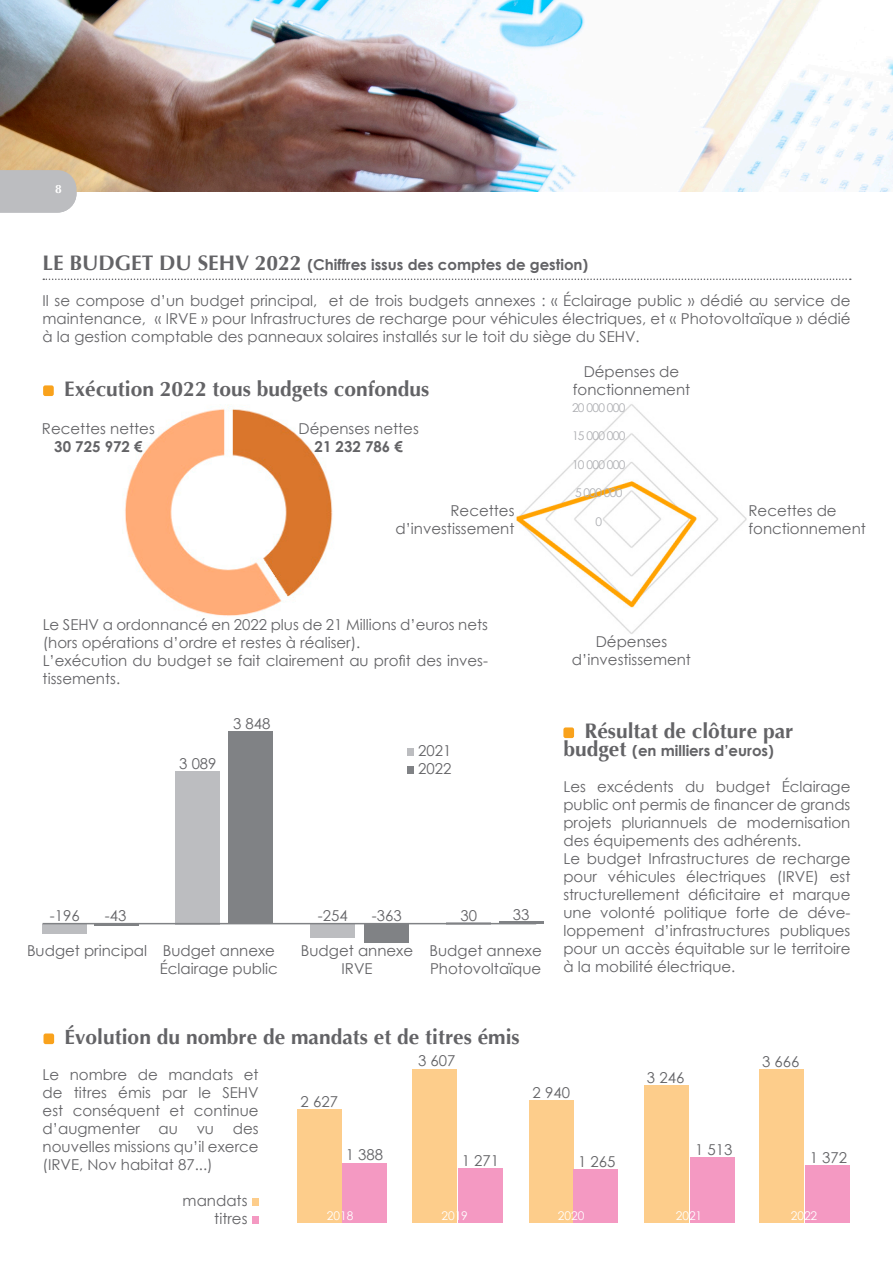
<style>
.page{position:relative;width:893px;height:1263px;background:#fff}
.page>*{position:absolute;margin:0;border:0;box-sizing:border-box;transform-origin:0 0}
.t1{font:700 21px "Optima";color:#636366}
.t2{font:15px/18px "Century Gothic";color:#636366}
.t3{font:700 15px "Century Gothic";color:#636366}
.t4{font:12px "Century Gothic";letter-spacing:-.06em;color:#adaeb2}
.t5{font:12px "Century Gothic";color:#fff}
.t6{font:700 12px "Optima";color:#fff}
.s1{font-family:"Optima";font-size:21px}
</style>
<div class="page">
<img style="left:0;top:0;width:893px;height:191px">
<div style="left:0;top:170px;width:77px;height:43px;background:#bcbdc0"></div>
<svg style="left:43px;top:279px;width:808px;height:1px"></svg>
<img style="left:125px;top:405px;width:208px;height:212px">
<div style="left:43px;top:385px;width:11px;height:11px;background:#f9a21c;border-radius:2px"></div>
<div style="left:563px;top:727px;width:11px;height:11px;background:#f9a21c;border-radius:2px"></div>
<div style="left:44px;top:1033px;width:10px;height:11px;background:#f9a21c;border-radius:2px"></div>
<img style="left:516px;top:404px;width:231px;height:230px">
<div style="left:252px;top:1198px;width:7px;height:8px;background:#fdcd8b"></div>
<div style="left:252px;top:1216px;width:7px;height:8px;background:#f499c2"></div>
<div style="left:43px;top:924px;width:44px;height:10px;background:#bcbdc0"></div>
<div style="left:176px;top:771px;width:44px;height:153px;background:#bcbdc0"></div>
<div style="left:311px;top:924px;width:44px;height:13px;background:#bcbdc0"></div>
<hr style="left:446px;top:922px;width:45px;height:2px;background:#bcbdc0">
<div style="left:228px;top:732px;width:45px;height:192px;background:#808285"></div>
<div style="left:365px;top:924px;width:44px;height:18px;background:#808285"></div>
<hr style="left:499px;top:921px;width:45px;height:3px;background:#808285">
<hr style="left:94px;top:924px;width:44px;height:2px;background:#808285">
<hr style="left:43px;top:923px;width:493px;height:1px;background:#808285">
<div style="left:297px;top:1109px;width:45px;height:113px;background:#fdcd8b"></div>
<div style="left:342px;top:1163px;width:45px;height:59px;background:#f499c2"></div>
<div style="left:412px;top:1069px;width:45px;height:153px;background:#fdcd8b"></div>
<div style="left:458px;top:1168px;width:44px;height:54px;background:#f499c2"></div>
<div style="left:529px;top:1100px;width:45px;height:122px;background:#fdcd8b"></div>
<div style="left:573px;top:1169px;width:45px;height:53px;background:#f499c2"></div>
<div style="left:644px;top:1085px;width:45px;height:137px;background:#fdcd8b"></div>
<div style="left:690px;top:1157px;width:45px;height:65px;background:#f499c2"></div>
<div style="left:760px;top:1069px;width:44px;height:153px;background:#fdcd8b"></div>
<div style="left:805px;top:1165px;width:45px;height:57px;background:#f499c2"></div>
<div style="left:407px;top:748px;width:7px;height:8px;background:#bcbdc0"></div>
<div style="left:407px;top:766px;width:7px;height:8px;background:#808285"></div>
<p class="t6" style="left:55px;top:182px;width:8px">8</p>
<p class="t3" style="left:43px;top:255px;width:547px"><span class="s1">LE BUDGET DU SEHV 2022</span> (Chiffres issus des comptes de gestion)</p>
<p class="t2" style="left:43px;top:291px;width:809px;text-align:justify">Il se compose d’un budget principal, et de trois budgets annexes : « Éclairage public » dédié au service de maintenance, « IRVE » pour Infrastructures de recharge pour véhicules électriques, et « Photovoltaïque » dédié à la gestion comptable des panneaux solaires installés sur le toit du siège du SEHV.</p>
<p class="t2" style="left:573px;top:362px;width:119px;text-align:center">Dépenses de fonctionnement</p>
<h1 class="t1" style="left:64px;top:377px;width:366px">Exécution 2022 tous budgets confondus</h1>
<p class="t4" style="left:572px;top:399px;width:55px">20 000 000</p>
<p class="t4" style="left:572px;top:428px;width:55px">15 000 000</p>
<p class="t4" style="left:572px;top:456px;width:55px">10 000 000</p>
<p class="t4" style="left:575px;top:485px;width:49px">5 000 000</p>
<p class="t4" style="left:595px;top:513px;width:8px">0</p>
<p class="t2" style="left:299px;top:420px;width:122px">Dépenses nettes</p>
<p class="t3" style="left:315px;top:437px;width:90px">21 232 786 €</p>
<p class="t2" style="left:42px;top:420px;width:114px">Recettes nettes</p>
<p class="t3" style="left:54px;top:437px;width:90px">30 725 972 €</p>
<p class="t2" style="left:395px;top:501px;width:121px;text-align:right">Recettes d’investissement</p>
<p class="t2" style="left:748px;top:501px;width:119px">Recettes de fonctionnement</p>
<p class="t2" style="left:43px;top:615px;width:447px">Le SEHV a ordonnancé en 2022 plus de 21 Millions d’euros nets (hors opérations d’ordre et restes à réaliser).<br>L’exécution du budget se fait clairement au profit des inves&shy;tissements.</p>
<p class="t2" style="left:50px;top:907px;width:31px">-196</p>
<p class="t2" style="left:105px;top:907px;width:23px">-43</p>
<p class="t2" style="left:179px;top:754px;width:39px">3 089</p>
<p class="t2" style="left:233px;top:715px;width:39px">3 848</p>
<p class="t2" style="left:418px;top:741px;width:35px">2021<br>2022</p>
<p class="t2" style="left:318px;top:907px;width:31px">-254</p>
<p class="t2" style="left:372px;top:907px;width:31px">-363</p>
<p class="t2" style="left:461px;top:906px;width:18px">30</p>
<p class="t2" style="left:513px;top:905px;width:18px">33</p>
<p class="t2" style="left:27px;top:941px;width:252px;text-align:right">Budget principal Budget annexe<br>Éclairage public</p>
<p class="t2" style="left:301px;top:941px;width:114px;text-align:center">Budget annexe<br>IRVE</p>
<p class="t2" style="left:430px;top:941px;width:114px">Budget annexe<br>Photovoltaïque</p>
<h1 class="t1" style="left:65px;top:1025px;width:457px">Évolution du nombre de mandats et de titres émis</h1>
<p class="t2" style="left:572px;top:632px;width:121px;text-align:center">Dépenses d’investissement</p>
<h1 class="t1" style="left:585px;top:719px;width:210px">Résultat de clôture par</h1>
<p class="t3" style="left:563px;top:741px;width:212px"><span class="s1">budget</span> (en milliers d’euros)</p>
<p class="t2" style="left:563px;top:777px;width:289px">Les excédents du budget Éclairage public ont permis de financer de grands projets pluriannuels de modernisation des équipements des adhérents.<br>Le budget Infrastructures de recharge pour véhicules électriques (IRVE) est structurellement déficitaire et marque une volonté politique forte de déve&shy;loppement d’infrastructures publiques pour un accès équitable sur le territoire à la mobilité électrique.</p>
<p class="t2" style="left:43px;top:1065px;width:218px;text-align:justify">Le nombre de mandats et de titres émis par le SEHV est conséquent et continue d’augmenter au vu des nouvelles missions qu’il exerce (IRVE, Nov habitat 87...)</p>
<p class="t2" style="left:183px;top:1191px;width:66px;text-align:right">mandats titres</p>
<p class="t2" style="left:301px;top:1092px;width:39px">2 627</p>
<p class="t2" style="left:346px;top:1145px;width:39px">1 388</p>
<p class="t5" style="left:327px;top:1207px;width:28px">2018</p>
<p class="t2" style="left:418px;top:1051px;width:39px">3 607</p>
<p class="t2" style="left:462px;top:1151px;width:39px">1 271</p>
<p class="t5" style="left:441px;top:1207px;width:28px">2019</p>
<p class="t2" style="left:533px;top:1083px;width:39px">2 940</p>
<p class="t2" style="left:578px;top:1152px;width:39px">1 265</p>
<p class="t5" style="left:558px;top:1207px;width:28px">2020</p>
<p class="t2" style="left:647px;top:1069px;width:39px">3 246</p>
<p class="t2" style="left:695px;top:1141px;width:39px">1 513</p>
<p class="t5" style="left:676px;top:1207px;width:28px">2021</p>
<p class="t2" style="left:762px;top:1052px;width:39px">3 666</p>
<p class="t2" style="left:810px;top:1148px;width:39px">1 372</p>
<p class="t5" style="left:791px;top:1207px;width:28px">2022</p>
</div>
